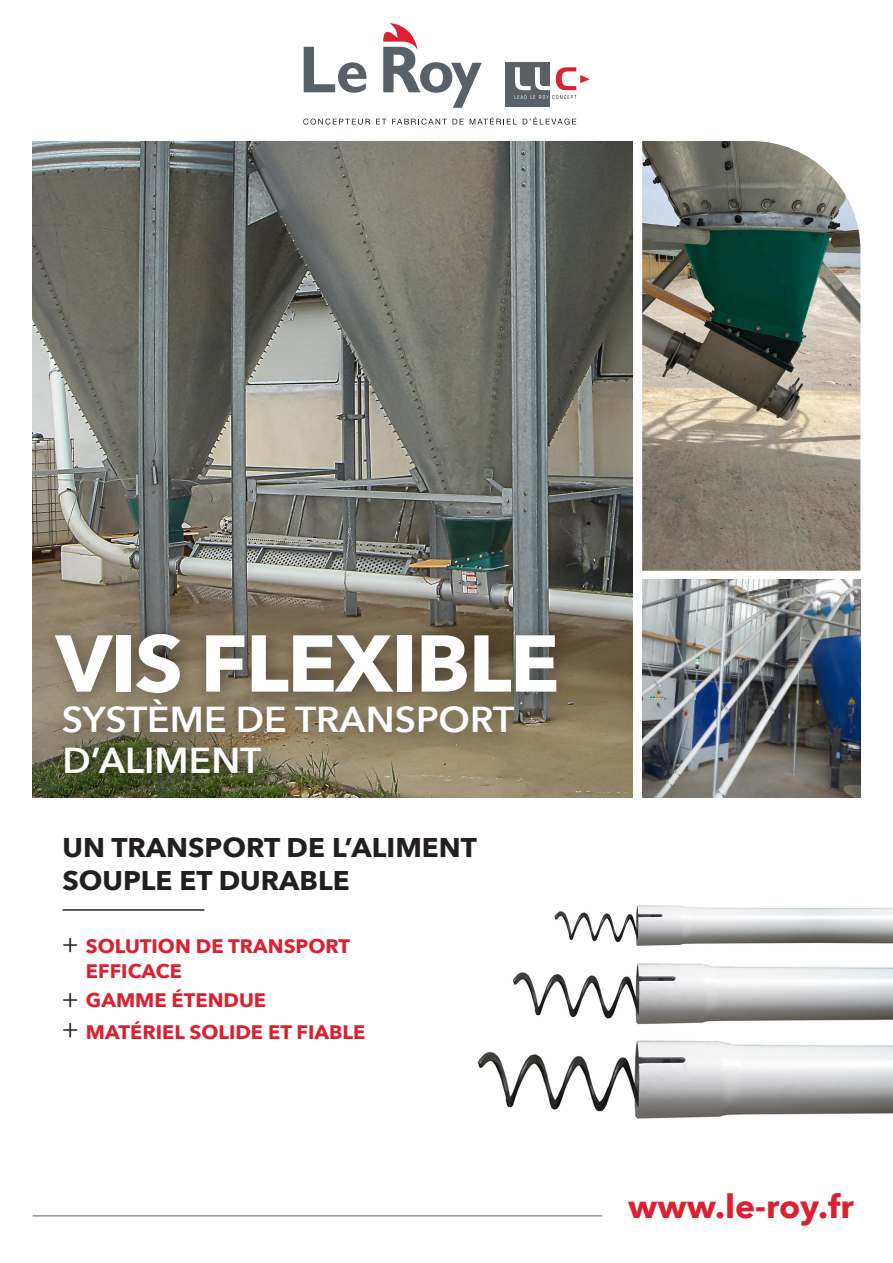
<style>
.page{position:relative;width:893px;height:1263px;background:#fff}
.page>*{position:absolute;margin:0;border:0;box-sizing:border-box;transform-origin:0 0}
.t1{font:700 79.5px "Avenir Next";letter-spacing:-.02em;color:#fff}
.t2{font:600 36px/40.5px "Avenir Next";color:#fff}
.t3{font:700 32.7px "Avenir Next";color:#db2131}
.t4{font:700 27px/32.4px "Avenir Next";color:#231f20}
.t5{font:700 19.5px/24.9px "Avenir Next";color:#db2131}
.s1{font-family:"Roboto";font-weight:300;font-size:27px;color:#231f20}
</style>
<div class="page">
<img style="left:33px;top:141px;width:599px;height:657px">
<div style="left:41px;top:618px;width:536px;height:176px;background:#231f20;opacity:.5"></div>
<svg style="left:304px;top:47px;width:62px;height:46px"></svg>
<svg style="left:383px;top:23px;width:99px;height:85px"></svg>
<svg style="left:303px;top:119px;width:67px;height:6px"></svg>
<svg style="left:376px;top:119px;width:10px;height:5px"></svg>
<svg style="left:392px;top:119px;width:55px;height:6px"></svg>
<svg style="left:453px;top:119px;width:11px;height:5px"></svg>
<svg style="left:470px;top:117px;width:47px;height:7px"></svg>
<svg style="left:523px;top:117px;width:53px;height:8px"></svg>
<div style="left:505px;top:62px;width:45px;height:45px;background:#5a6067"></div>
<svg style="left:515px;top:67px;width:75px;height:32px"></svg>
<hr style="left:33px;top:1215px;width:569px;height:1px;background:#5a6067">
<hr style="left:63px;top:909px;width:141px;height:2px;background:#231f20">
<img style="left:642px;top:580px;width:218px;height:218px">
<img style="left:477px;top:1040px;width:416px;height:79px">
<img style="left:512px;top:963px;width:381px;height:62px">
<img style="left:554px;top:905px;width:339px;height:41px">
<img style="left:642px;top:141px;width:218px;height:430px">
<p class="t1" style="left:56px;top:595px;width:505px">VIS FLEXIBLE</p>
<p class="t2" style="left:62px;top:698px;width:454px">SYSTÈME DE TRANSPORT<br>D’ALIMENT</p>
<p class="t4" style="left:63px;top:831px;width:416px">UN TRANSPORT DE L’ALIMENT<br>SOUPLE ET DURABLE</p>
<p class="t5" style="left:86px;top:933px;width:266px;text-indent:-23px"><span class="s1">+</span> SOLUTION DE TRANSPORT<br>EFFICACE</p>
<p class="t5" style="left:63px;top:988px;width:205px"><span class="s1">+</span> GAMME ÉTENDUE</p>
<p class="t5" style="left:63px;top:1019px;width:304px"><span class="s1">+</span> MATÉRIEL SOLIDE ET FIABLE</p>
<p class="t3" style="left:628px;top:1178px;width:227px">www.le-roy.fr</p>
</div>
